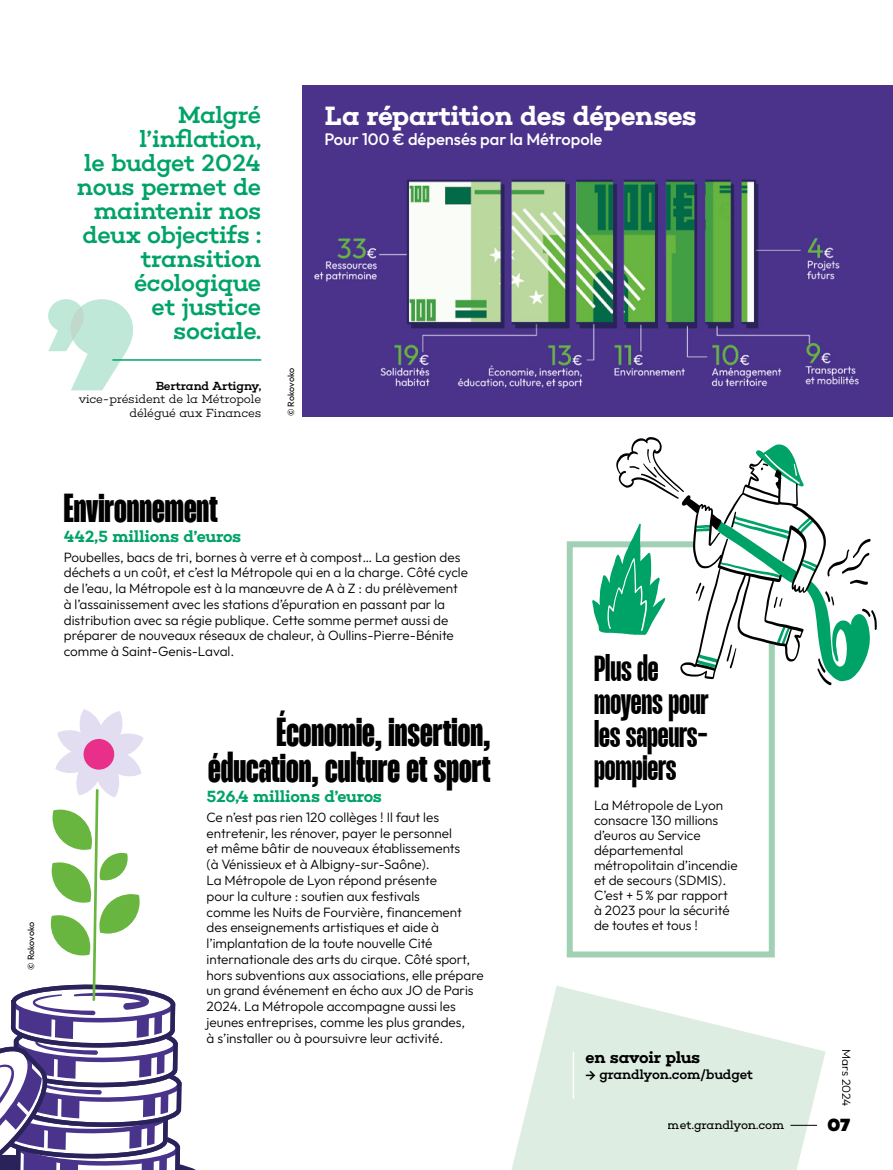
<style>
.page{position:relative;width:893px;height:1170px;background:#fff}
.page>*{position:absolute;margin:0;border:0;box-sizing:border-box;transform-origin:0 0}
.h2_decryptage{font:900 40.5px/36px "Mango Grotesque";color:#000;text-align:right}
.h4_quoi-de-neuf{font:700 36px/33px "Mango Grotesque";letter-spacing:-.005em;color:#000}
.SOUS_TITRE{font:600 27px "Choplin";letter-spacing:-.02em;color:#fff}
.Texte-Courant-outfit{font:500 24px/24px "Choplin";letter-spacing:-.02em;color:#00a367;text-align:right}
.t1{font:900 18px "Choplin";color:#000}
.SOUS_TITRE-2{font:600 16.5px "Choplin";letter-spacing:-.02em;color:#00a367}
.SOUS_TITRE-3{font:500 16.5px "Outfit";color:#fff}
.COURANT-_outfit{font:600 16.5px "Choplin";letter-spacing:-.02em;color:#000}
.Texte-Courant-outfit-2{font:300 13.5px/15.8px "Outfit";color:#000}
.COURANT-_outfit-2{font:300 13.5px/15px "Outfit";color:#000}
.COURANT-_outfit-3{font:500 13.5px "Choplin";letter-spacing:-.02em;color:#000}
.Texte-Courant-outfit-3{font:300 12px/13.5px "Choplin";letter-spacing:-.025em;color:#000;text-align:right}
.t2{font:12px "Choplin";letter-spacing:-.02em;color:#000}
.Texte-Courant-outfit-4{font:500 12px "Choplin";letter-spacing:-.02em;color:#000}
.t3{font:300 12px "Outfit";color:#000}
.Texte-Courant-outfit-5{font:9px "Outfit";letter-spacing:-.02em;color:#000}
</style>
<div class="page">
<svg style="left:0;top:709px;width:194px;height:460px"></svg>
<div style="left:567px;top:541px;width:208px;height:416px;border:6px solid #a1d1b4"></div>
<svg style="left:512px;top:986px;width:314px;height:183px;fill:#ddede2"></svg>
<hr style="left:573px;top:1051px;width:1px;height:47px;background:#fff">
<svg style="left:48px;top:299px;width:85px;height:91px"></svg>
<hr style="left:112px;top:359px;width:149px;height:1px;background:#00a367">
<img style="left:303px;top:85px;width:590px;height:332px">
<svg style="left:592px;top:437px;width:285px;height:248px"></svg>
<svg style="left:790px;top:1124px;width:27px;height:1px"></svg>
<p class="Texte-Courant-outfit-5" style="left:26px;top:969px;width:49px;rotate:-90deg">© Rokovoko</p>
<p class="Texte-Courant-outfit" style="left:77px;top:103px;width:186px">Malgré l’inflation,<br>le budget 2024 nous permet de maintenir nos deux objectifs : transition écologique<br>et justice sociale.</p>
<p class="Texte-Courant-outfit-4" style="left:156px;top:379px;width:107px">Bertrand Artigny,</p>
<p class="Texte-Courant-outfit-3" style="left:79px;top:392px;width:184px">vice-président de la Métropole délégué aux Finances</p>
<p class="Texte-Courant-outfit-5" style="left:286px;top:416px;width:49px;rotate:-90deg">© Rokovoko</p>
<p class="SOUS_TITRE" style="left:324px;top:100px;width:374px">La répartition des dépenses</p>
<p class="SOUS_TITRE-3" style="left:324px;top:130px;width:279px">Pour 100 € dépensés par la Métropole</p>
<h2 class="h2_decryptage" style="left:64px;top:489px;width:155px">Environnement</h2>
<p class="SOUS_TITRE-2" style="left:64px;top:526px;width:179px">442,5 millions d’euros</p>
<p class="Texte-Courant-outfit-2" style="left:64px;top:549px;width:406px">Poubelles, bacs de tri, bornes à verre et à compost… La gestion des déchets a un coût, et c’est la Métropole qui en a la charge. Côté cycle de l’eau, la Métropole est à la manœuvre de A à Z : du prélèvement à l’assainissement avec les stations d’épuration en passant par la distribution avec sa régie publique. Cette somme permet aussi de préparer de nouveaux réseaux de chaleur, à Oullins-Pierre-Bénite comme à Saint-Genis-Laval.</p>
<h2 class="h2_decryptage" style="left:208px;top:713px;width:284px">Économie, insertion, éducation, culture et sport</h2>
<p class="SOUS_TITRE-2" style="left:207px;top:786px;width:177px">526,4 millions d’euros</p>
<p class="Texte-Courant-outfit-2" style="left:207px;top:809px;width:279px">Ce n’est pas rien 120 collèges ! Il faut les entretenir, les rénover, payer le personnel<br>et même bâtir de nouveaux établissements<br>(à Vénissieux et à Albigny-sur-Saône).<br>La Métropole de Lyon répond présente<br>pour la culture : soutien aux festivals<br>comme les Nuits de Fourvière, financement des enseignements artistiques et aide à l’implantation de la toute nouvelle Cité internationale des arts du cirque. Côté sport, hors subventions aux associations, elle prépare un grand événement en écho aux JO de Paris 2024. La Métropole accompagne aussi les jeunes entreprises, comme les plus grandes,<br>à s’installer ou à poursuivre leur activité.</p>
<h4 class="h4_quoi-de-neuf" style="left:594px;top:654px;width:116px">Plus de moyens pour les sapeurs&shy;pompiers</h4>
<p class="COURANT-_outfit-2" style="left:594px;top:797px;width:145px">La Métropole de Lyon consacre 130 millions d’euros au Service départemental métropolitain d’incendie et de secours (SDMIS).<br>C’est + 5% par rapport à 2023 pour la sécurité de toutes et tous !</p>
<p class="COURANT-_outfit" style="left:585px;top:1047px;width:116px">en savoir plus</p>
<p class="COURANT-_outfit-3" style="left:585px;top:1066px;width:169px">→ grandlyon.com/budget</p>
<p class="t2" style="left:668px;top:1118px;width:118px">met.grandlyon.com</p>
<p class="t3" style="left:853px;top:1049px;width:59px;rotate:90deg">Mars 2024</p>
<h3 class="t1" style="left:827px;top:1114px;width:25px">07</h3>
</div>
